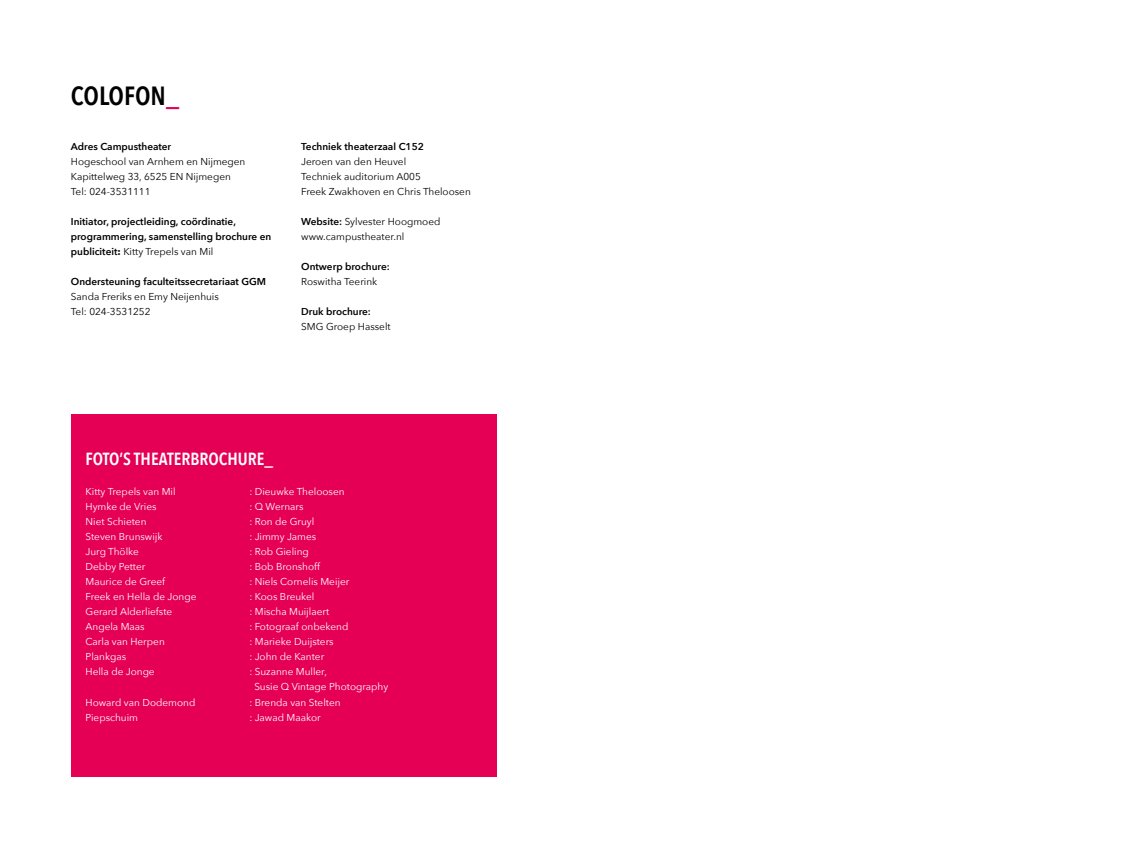
<style>
.page{position:relative;width:1134px;height:851px;background:#fff}
.page>*{position:absolute;margin:0;border:0;box-sizing:border-box;transform-origin:0 0}
.t1{font:600 26.25px "Avenir Next Condensed";color:#000}
.t2{font:600 17.5px "Avenir Next Condensed";color:#fff}
.t3{font:10px/15px "Avenir Next";color:#fff}
.t4{font:10px/15px "Avenir Next";color:#000}
.t5{font:600 10px/15px "Avenir Next";color:#000}
.s1{color:#e50056}
.s2{font-weight:700}
.s3{font-weight:400}
.s4{font-weight:600}
</style>
<div class="page">
<div style="left:71px;top:414px;width:425px;height:362px;background:#e50056"></div>
<h1 class="t1" style="left:71px;top:73px;width:110px">COLOFON<span class="s1">_</span></h1>
<p class="t5" style="left:71px;top:139px;width:102px">Adres Campustheater</p>
<p class="t4" style="left:71px;top:154px;width:176px">Hogeschool van Arnhem en Nijmegen<br>Kapittelweg 33, 6525 EN Nijmegen<br>Tel: 024-3531111</p>
<p class="t5" style="left:71px;top:214px;width:202px">Initiator, projectleiding, coördinatie, programmering, samenstelling brochure en publiciteit<span class="s2">:</span> <span class="s3">Kitty Trepels van Mil</span></p>
<p class="t5" style="left:71px;top:274px;width:197px">Ondersteuning faculteitssecretariaat GGM</p>
<p class="t4" style="left:71px;top:289px;width:150px">Sanda Freriks en Emy Neijenhuis<br>Tel: 024-3531252</p>
<p class="t5" style="left:301px;top:139px;width:124px">Techniek theaterzaal C152</p>
<p class="t4" style="left:301px;top:154px;width:171px">Jeroen van den Heuvel<br>Techniek auditorium A005<br>Freek Zwakhoven en Chris Theloosen</p>
<p class="t4" style="left:301px;top:214px;width:141px"><span class="s4">Website:</span> Sylvester Hoogmoed www.campustheater.nl</p>
<p class="t5" style="left:301px;top:259px;width:90px">Ontwerp brochure:</p>
<p class="t4" style="left:301px;top:274px;width:78px">Roswitha Teerink</p>
<p class="t5" style="left:301px;top:304px;width:71px">Druk brochure:</p>
<p class="t4" style="left:301px;top:319px;width:91px">SMG Groep Hasselt</p>
<h2 class="t2" style="left:86px;top:444px;width:189px">FOTO’S THEATERBROCHURE_</h2>
<p class="t3" style="left:86px;top:484px;width:92px">Kitty Trepels van Mil</p>
<p class="t3" style="left:249px;top:484px;width:97px">: Dieuwke Theloosen</p>
<p class="t3" style="left:86px;top:499px;width:72px">Hymke de Vries</p>
<p class="t3" style="left:249px;top:499px;width:56px">: Q Wernars</p>
<p class="t3" style="left:86px;top:514px;width:62px">Niet Schieten</p>
<p class="t3" style="left:249px;top:514px;width:66px">: Ron de Gruyl</p>
<p class="t3" style="left:86px;top:529px;width:78px">Steven Brunswijk</p>
<p class="t3" style="left:249px;top:529px;width:68px">: Jimmy James</p>
<p class="t3" style="left:86px;top:544px;width:55px">Jurg Thölke</p>
<p class="t3" style="left:249px;top:544px;width:61px">: Rob Gieling</p>
<p class="t3" style="left:86px;top:559px;width:61px">Debby Petter</p>
<p class="t3" style="left:249px;top:559px;width:72px">: Bob Bronshoff</p>
<p class="t3" style="left:86px;top:574px;width:81px">Maurice de Greef</p>
<p class="t3" style="left:249px;top:574px;width:101px">: Niels Cornelis Meijer</p>
<p class="t3" style="left:86px;top:589px;width:112px">Freek en Hella de Jonge</p>
<p class="t3" style="left:249px;top:589px;width:67px">: Koos Breukel</p>
<p class="t3" style="left:86px;top:604px;width:88px">Gerard Alderliefste</p>
<p class="t3" style="left:249px;top:604px;width:81px">: Mischa Muijlaert</p>
<p class="t3" style="left:86px;top:619px;width:61px">Angela Maas</p>
<p class="t3" style="left:249px;top:619px;width:101px">: Fotograaf onbekend</p>
<p class="t3" style="left:86px;top:634px;width:81px">Carla van Herpen</p>
<p class="t3" style="left:249px;top:634px;width:86px">: Marieke Duijsters</p>
<p class="t3" style="left:86px;top:649px;width:42px">Plankgas</p>
<p class="t3" style="left:249px;top:649px;width:76px">: John de Kanter</p>
<p class="t3" style="left:86px;top:664px;width:71px">Hella de Jonge</p>
<p class="t3" style="left:254px;top:664px;width:135px;text-indent:-5px">: Suzanne Muller,<br>Susie Q Vintage Photography</p>
<p class="t3" style="left:86px;top:694px;width:111px">Howard van Dodemond</p>
<p class="t3" style="left:249px;top:694px;width:93px">: Brenda van Stelten</p>
<p class="t3" style="left:86px;top:709px;width:54px">Piepschuim</p>
<p class="t3" style="left:249px;top:709px;width:73px">: Jawad Maakor</p>
</div>
